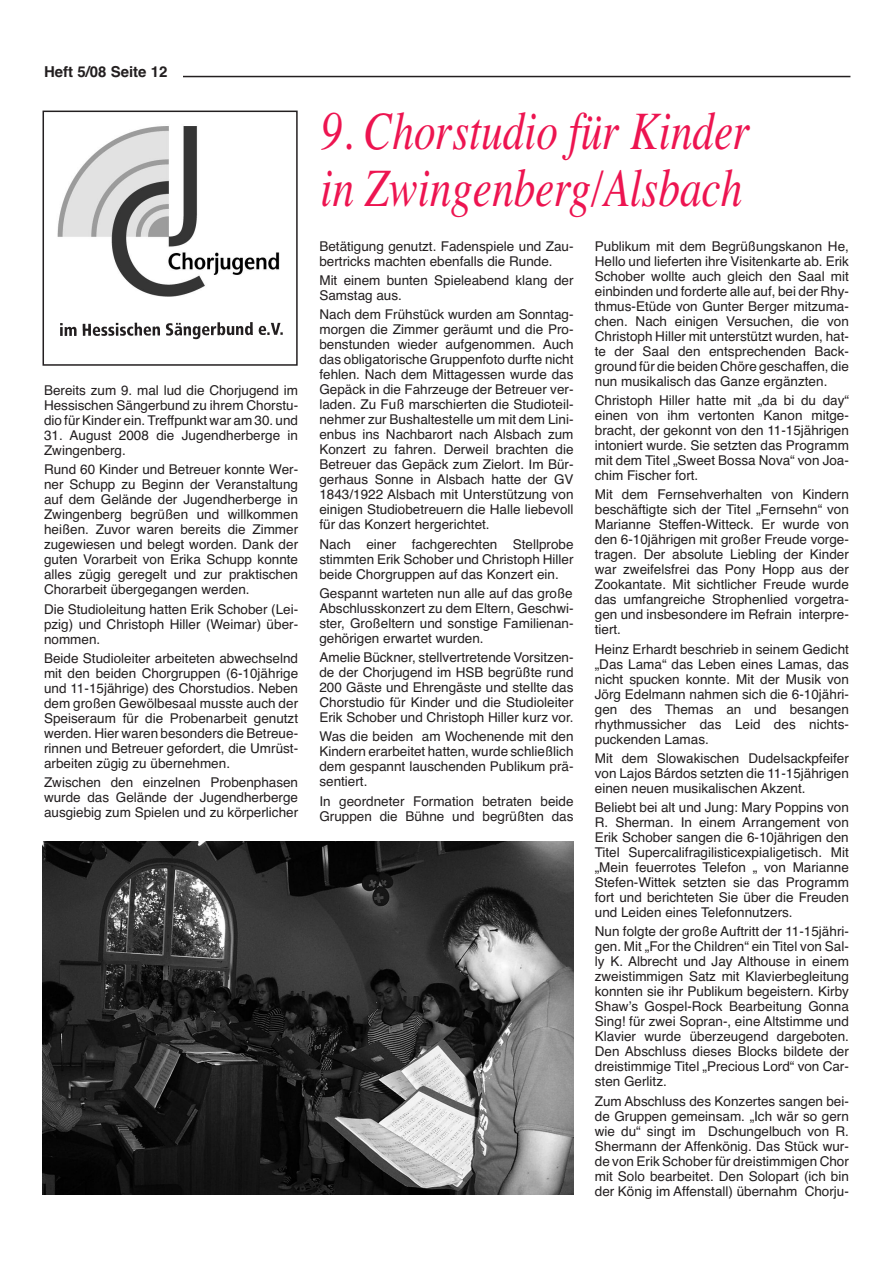
<style>
.page{position:relative;width:893px;height:1263px;background:#fff}
.page>*{position:absolute;margin:0;border:0;box-sizing:border-box;transform-origin:0 0}
.t1{font:italic 54px/57px "Times";color:#ed1450;scale:.8 1}
.t2{font:700 15px "Helvetica";color:#231f20}
.t3{font:13.5px/15px "Helvetica";color:#231f20;text-align:justify}
</style>
<div class="page">
<hr style="left:43px;top:76px;width:807px;height:1px;background:#231f20">
<div style="left:43px;top:65px;width:140px;height:21px;background:#fff"></div>
<img style="left:57px;top:126px;width:223px;height:171px">
<div style="left:43px;top:111px;width:255px;height:255px;border:2px solid #231f20"></div>
<img style="left:60px;top:322px;width:223px;height:18px">
<img style="left:43px;top:841px;width:531px;height:354px">
<p class="t2" style="left:44px;top:64px;width:125px">Heft 5/08 Seite 12</p>
<p class="t3" style="left:44px;top:383px;width:256px">Bereits zum 9. mal lud die Chorjugend im Hessischen Sängerbund zu ihrem Chorstu&shy;dio für Kinder ein.Treffpunkt war am 30. und</p>
<p class="t3" style="left:44px;top:428px;width:256px">31. August 2008 die Jugendherberge in<br>Zwingenberg.</p>
<p class="t3" style="left:44px;top:462px;width:256px">Rund 60 Kinder und Betreuer konnte Wer&shy;ner Schupp zu Beginn der Veranstaltung auf dem Gelände der Jugendherberge in Zwingenberg begrüßen und willkommen heißen. Zuvor waren bereits die Zimmer zugewiesen und belegt worden. Dank der guten Vorarbeit von Erika Schupp konnte alles zügig geregelt und zur praktischen Chorarbeit übergegangen werden.</p>
<p class="t3" style="left:44px;top:601px;width:256px">Die Studioleitung hatten Erik Schober (Lei&shy;pzig) und Christoph Hiller (Weimar) über&shy;nommen.</p>
<p class="t3" style="left:44px;top:651px;width:256px">Beide Studioleiter arbeiteten abwechselnd mit den beiden Chorgruppen (6-10jährige und 11-15jährige) des Chorstudios. Neben dem großen Gewölbesaal musste auch der Speiseraum für die Probenarbeit genutzt werden. Hier waren besonders die Betreue&shy;rinnen und Betreuer gefordert, die Umrüst&shy;arbeiten zügig zu übernehmen.</p>
<p class="t3" style="left:44px;top:775px;width:256px">Zwischen den einzelnen Probenphasen wurde das Gelände der Jugendherberge ausgiebig zum Spielen und zu körperlicher</p>
<h1 class="t1" style="left:320px;top:102px;width:539px">9. Chorstudio für Kinder in Zwingenberg/Alsbach</h1>
<p class="t3" style="left:319px;top:239px;width:256px">Betätigung genutzt. Fadenspiele und Zau&shy;bertricks machten ebenfalls die Runde.</p>
<p class="t3" style="left:319px;top:273px;width:256px">Mit einem bunten Spieleabend klang der<br>Samstag aus.</p>
<p class="t3" style="left:319px;top:307px;width:256px">Nach dem Frühstück wurden am Sonntag&shy;morgen die Zimmer geräumt und die Pro&shy;benstunden wieder aufgenommen. Auch das obligatorische Gruppenfoto durfte nicht fehlen. Nach dem Mittagessen wurde das Gepäck in die Fahrzeuge der Betreuer ver&shy;laden. Zu Fuß marschierten die Studioteil&shy;nehmer zur Bushaltestelle um mit dem Lini&shy;enbus ins Nachbarort nach Alsbach zum Konzert zu fahren. Derweil brachten die Betreuer das Gepäck zum Zielort. Im Bür&shy;gerhaus Sonne in Alsbach hatte der GV 1843/1922 Alsbach mit Unterstützung von einigen Studiobetreuern die Halle liebevoll für das Konzert hergerichtet.</p>
<p class="t3" style="left:319px;top:536px;width:256px">Nach einer fachgerechten Stellprobe stimmten Erik Schober und Christoph Hiller beide Chorgruppen auf das Konzert ein.</p>
<p class="t3" style="left:319px;top:586px;width:256px">Gespannt warteten nun alle auf das große Abschlusskonzert zu dem Eltern, Geschwi&shy;ster, Großeltern und sonstige Familienan&shy;gehörigen erwartet wurden.</p>
<p class="t3" style="left:319px;top:650px;width:256px">Amelie Bückner, stellvertretende Vorsitzen&shy;de der Chorjugend im HSB begrüßte rund 200 Gäste und Ehrengäste und stellte das Chorstudio für Kinder und die Studioleiter Erik Schober und Christoph Hiller kurz vor.</p>
<p class="t3" style="left:319px;top:729px;width:256px">Was die beiden am Wochenende mit den Kindern erarbeitet hatten, wurde schließlich dem gespannt lauschenden Publikum prä&shy;sentiert.</p>
<p class="t3" style="left:319px;top:793px;width:256px">In geordneter Formation betraten beide<br>Gruppen die Bühne und begrüßten das</p>
<p class="t3" style="left:595px;top:239px;width:256px">Publikum mit dem Begrüßungskanon He, Hello und lieferten ihre Visitenkarte ab. Erik Schober wollte auch gleich den Saal mit einbinden und forderte alle auf, bei der Rhy&shy;thmus-Etüde von Gunter Berger mitzuma&shy;chen. Nach einigen Versuchen, die von Christoph Hiller mit unterstützt wurden, hat&shy;te der Saal den entsprechenden Back&shy;ground für die beiden Chöre geschaffen, die nun musikalisch das Ganze ergänzten.</p>
<p class="t3" style="left:595px;top:393px;width:256px">Christoph Hiller hatte mit „da bi du day“ einen von ihm vertonten Kanon mitge&shy;bracht, der gekonnt von den 11-15jährigen intoniert wurde. Sie setzten das Programm mit dem Titel „Sweet Bossa Nova“ von Joa&shy;chim Fischer fort.</p>
<p class="t3" style="left:595px;top:487px;width:256px">Mit dem Fernsehverhalten von Kindern beschäftigte sich der Titel „Fernsehn“ von Marianne Steffen-Witteck. Er wurde von den 6-10jährigen mit großer Freude vorge&shy;tragen. Der absolute Liebling der Kinder war zweifelsfrei das Pony Hopp aus der Zookantate. Mit sichtlicher Freude wurde das umfangreiche Strophenlied vorgetra&shy;gen und insbesondere im Refrain interpre&shy;tiert.</p>
<p class="t3" style="left:595px;top:641px;width:256px">Heinz Erhardt beschrieb in seinem Gedicht „Das Lama“ das Leben eines Lamas, das nicht spucken konnte. Mit der Musik von Jörg Edelmann nahmen sich die 6-10jähri&shy;gen des Themas an und besangen rhythmussicher das Leid des nichts&shy;puckenden Lamas.</p>
<p class="t3" style="left:595px;top:751px;width:256px">Mit dem Slowakischen Dudelsackpfeifer von Lajos Bárdos setzten die 11-15jährigen einen neuen musikalischen Akzent.</p>
<p class="t3" style="left:595px;top:800px;width:256px">Beliebt bei alt und Jung: Mary Poppins von R. Sherman. In einem Arrangement von Erik Schober sangen die 6-10jährigen den Titel Supercalifragilisticexpialigetisch. Mit „Mein feuerrotes Telefon „ von Marianne Stefen-Wittek setzten sie das Programm fort und berichteten Sie über die Freuden und Leiden eines Telefonnutzers.</p>
<p class="t3" style="left:595px;top:924px;width:256px">Nun folgte der große Auftritt der 11-15jähri&shy;gen. Mit „For the Children“ ein Titel von Sal&shy;ly K. Albrecht und Jay Althouse in einem zweistimmigen Satz mit Klavierbegleitung konnten sie ihr Publikum begeistern. Kirby Shawʼs Gospel-Rock Bearbeitung Gonna Sing! für zwei Sopran-, eine Altstimme und Klavier wurde überzeugend dargeboten.<br>Den Abschluss dieses Blocks bildete der dreistimmige Titel „Precious Lord“ von Car&shy;sten Gerlitz.</p>
<p class="t3" style="left:595px;top:1093px;width:256px">Zum Abschluss des Konzertes sangen bei&shy;de Gruppen gemeinsam. „Ich wär so gern wie du“ singt im Dschungelbuch von R.<br>Shermann der Affenkönig. Das Stück wur&shy;de von Erik Schober für dreistimmigen Chor mit Solo bearbeitet. Den Solopart (ich bin der König im Affenstall) übernahm Chorju-</p>
</div>
